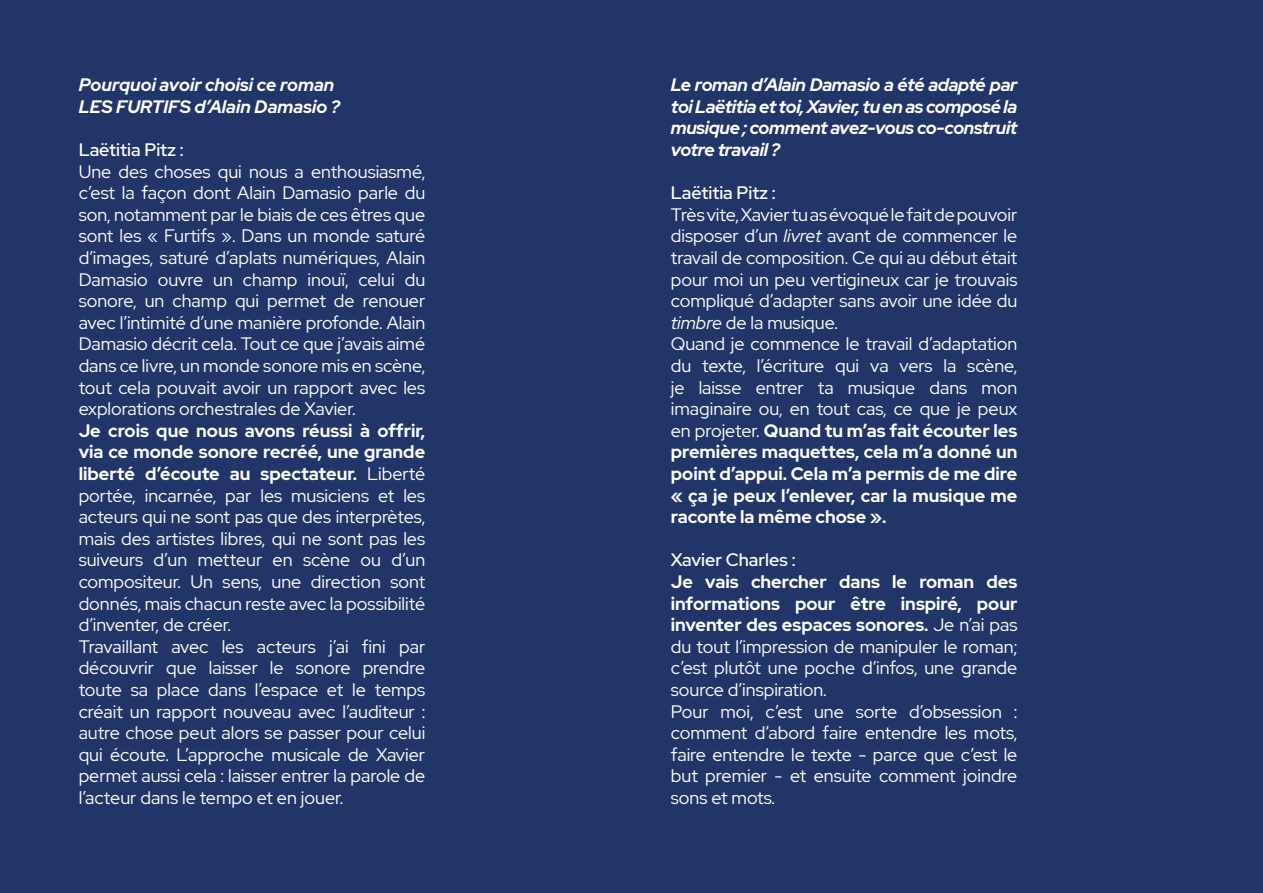
<style>
.page{position:relative;width:1263px;height:893px;background:#213568}
.page>*{position:absolute;margin:0;border:0;box-sizing:border-box;transform-origin:0 0}
.t1{font:18px/21.6px "Red Hat Display";color:#fff}
.t2{font:italic 700 18px/21.6px "Red Hat Display";letter-spacing:-.02em;color:#fff;text-align:justify}
.t3{font:italic 700 18px/21.6px "Red Hat Display";color:#fff}
.t4{font:500 18px "Red Hat Display";color:#fff}
.s1{font-weight:700}
.s2{font-style:italic}
</style>
<div class="page">
<p class="t3" style="left:79px;top:74px;width:263px">Pourquoi avoir choisi ce roman<br>LES FURTIFS d’Alain Damasio ?</p>
<p class="t4" style="left:79px;top:138px;width:107px">Laëtitia Pitz :</p>
<p class="t1" style="left:79px;top:160px;width:348px;text-align:justify">Une des choses qui nous a enthousiasmé, c’est la façon dont Alain Damasio parle du son, notamment par le biais de ces êtres que sont les « Furtifs ». Dans un monde saturé d’images, saturé d’aplats numériques, Alain Damasio ouvre un champ inouï, celui du sonore, un champ qui permet de renouer avec l’intimité d’une manière profonde. Alain Damasio décrit cela. Tout ce que j’avais aimé dans ce livre, un monde sonore mis en scène, tout cela pouvait avoir un rapport avec les explorations orchestrales de Xavier.</p>
<p class="t1" style="left:79px;top:419px;width:348px"><span class="s1">Je crois que nous avons réussi à offrir, via ce monde sonore recréé, une grande liberté d’écoute au spectateur.</span> Liberté portée, incarnée, par les musiciens et les acteurs qui ne sont pas que des interprètes, mais des artistes libres, qui ne sont pas les suiveurs d’un metteur en scène ou d’un compositeur. Un sens, une direction sont donnés, mais chacun reste avec la possibilité d’inventer, de créer.<br>Travaillant avec les acteurs j’ai fini par découvrir que laisser le sonore prendre toute sa place dans l’espace et le temps créait un rapport nouveau avec l’auditeur : autre chose peut alors se passer pour celui qui écoute. L’approche musicale de Xavier permet aussi cela : laisser entrer la parole de l’acteur dans le tempo et en jouer.</p>
<p class="t2" style="left:671px;top:74px;width:348px">Le roman d’Alain Damasio a été adapté par toi Laëtitia et toi, Xavier, tu en as composé la musique ; comment avez-vous co-construit votre travail ?</p>
<p class="t4" style="left:671px;top:181px;width:107px">Laëtitia Pitz :</p>
<p class="t1" style="left:671px;top:203px;width:348px">Très vite, Xavier tu as évoqué le fait de pouvoir disposer d’un <span class="s2">livret</span> avant de commencer le travail de composition. Ce qui au début était pour moi un peu vertigineux car je trouvais compliqué d’adapter sans avoir une idée du <span class="s2">timbre</span> de la musique.<br>Quand je commence le travail d’adaptation du texte, l’écriture qui va vers la scène, je laisse entrer ta musique dans mon imaginaire ou, en tout cas, ce que je peux en projeter. <span class="s1">Quand tu m’as fait écouter les premières maquettes, cela m’a donné un point d’appui. Cela m’a permis de me dire « ça je peux l’enlever, car la musique me raconte la même chose ».</span></p>
<p class="t4" style="left:671px;top:548px;width:126px">Xavier Charles :</p>
<p class="t1" style="left:671px;top:571px;width:348px"><span class="s1">Je vais chercher dans le roman des informations pour être inspiré, pour inventer des espaces sonores.</span> Je n’ai pas du tout l’impression de manipuler le roman; c’est plutôt une poche d’infos, une grande source d’inspiration.<br>Pour moi, c’est une sorte d’obsession : comment d’abord faire entendre les mots, faire entendre le texte - parce que c’est le but premier - et ensuite comment joindre sons et mots.</p>
</div>
